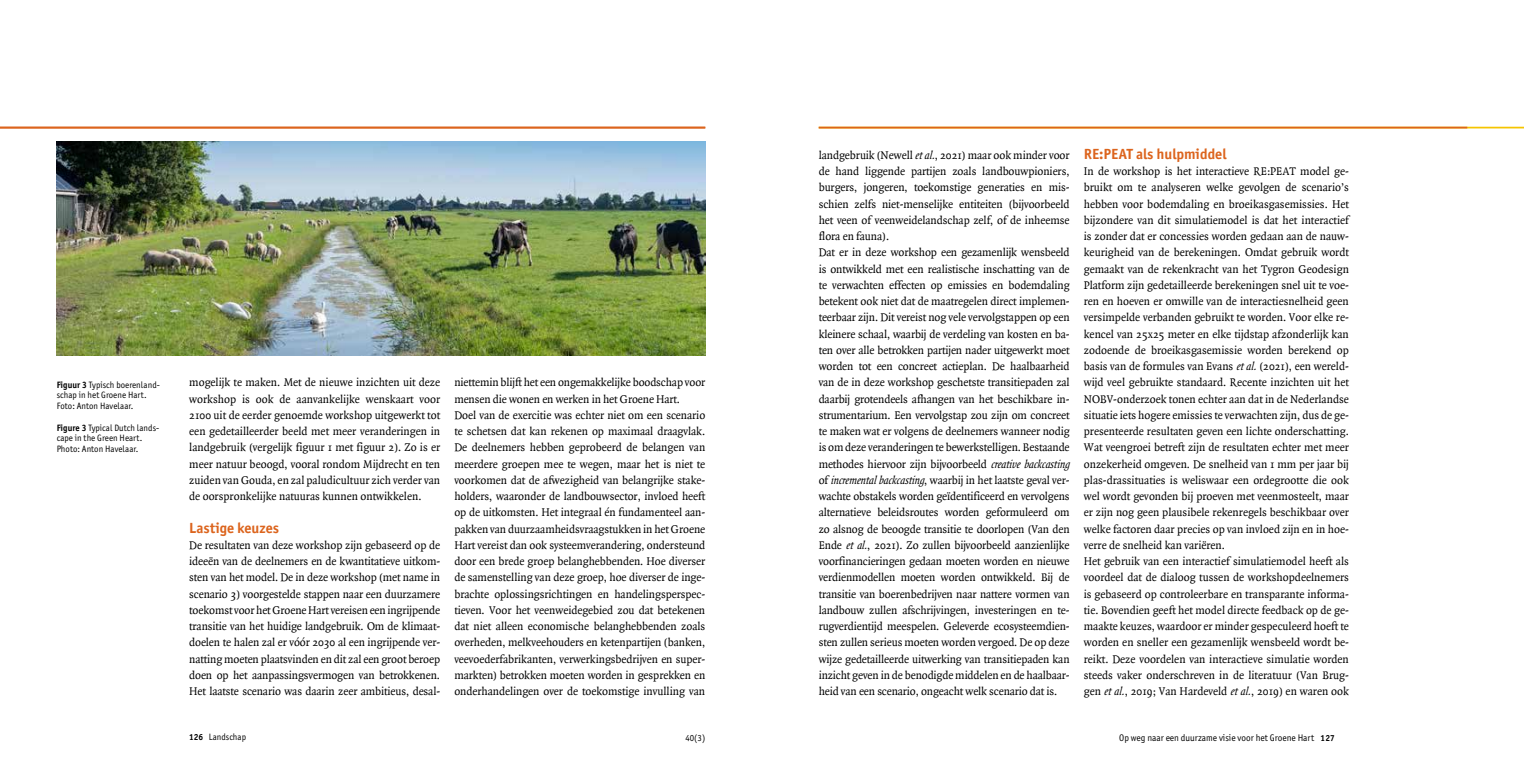
<style>
.page{position:relative;width:1524px;height:762px;background:#fff}
.page>*{position:absolute;margin:0;border:0;box-sizing:border-box;transform-origin:0 0}
.t1{font:700 14.75px "Officina Sans ITC Pro";color:#dc641d}
.t2{font:12px/16.2px "Quadraat";letter-spacing:-.005em;color:#000;scale:.96 1}
.t3{font:9.62px "Officina Sans ITC Pro";color:#000;scale:.96 1}
.t4{font:9.25px/10.8px "Officina Sans ITC Pro";letter-spacing:.005em;color:#000;scale:.95 1}
.t5{font:700 8.75px "Officina Sans ITC Pro";color:#000}
.s1{font-weight:700}
.s2{font-family:"Quadraat Pro";font-style:italic}
.s3{font-weight:700;font-size:8.75px}
</style>
<div class="page">
<hr style="left:819px;top:127px;width:705px;height:1px;background:#f5c500">
<hr style="left:819px;top:127px;width:648px;height:1px;background:#dc641d">
<hr style="left:0;top:127px;width:705px;height:1px;background:#dc641d">
<img style="left:57px;top:141px;width:648px;height:215px">
<p class="t4" style="left:57px;top:379px;width:110px"><span class="s1">Figuur 3</span> Typisch boerenland&shy;schap in het Groene Hart.<br>Foto: Anton Havelaar.</p>
<p class="t4" style="left:57px;top:422px;width:109px"><span class="s1">Figure 3</span> Typical Dutch lands&shy;cape in the Green Heart.<br>Photo: Anton Havelaar.</p>
<p class="t2" style="left:189px;top:375px;width:263px;text-align:justify">mogelijk te maken. Met de nieuwe inzichten uit deze workshop is ook de aanvankelijke wenskaart voor 2100 uit de eerder genoemde workshop uitgewerkt tot een gedetailleerder beeld met meer veranderingen in landgebruik (vergelijk figuur 1 met figuur 2). Zo is er meer natuur beoogd, vooral rondom Mijdrecht en ten zuiden van Gouda, en zal paludicultuur zich verder van de oorspronkelijke natuuras kunnen ontwikkelen.</p>
<p class="t1" style="left:189px;top:518px;width:91px">Lastige keuzes</p>
<p class="t2" style="left:189px;top:537px;width:263px;text-align:justify">De resultaten van deze workshop zijn gebaseerd op de ideeën van de deelnemers en de kwantitatieve uitkom&shy;sten van het model. De in deze workshop (met name in scenario 3) voorgestelde stappen naar een duurzamere toekomst voor het Groene Hart vereisen een ingrijpende transitie van het huidige landgebruik. Om de klimaat&shy;doelen te halen zal er vóór 2030 al een ingrijpende ver&shy;natting moeten plaatsvinden en dit zal een groot beroep doen op het aanpassingsvermogen van betrokkenen.<br>Het laatste scenario was daarin zeer ambitieus, desal-</p>
<p class="t2" style="left:454px;top:375px;width:263px">niettemin blijft het een ongemakkelijke boodschap voor mensen die wonen en werken in het Groene Hart.<br>Doel van de exercitie was echter niet om een scenario te schetsen dat kan rekenen op maximaal draagvlak.<br>De deelnemers hebben geprobeerd de belangen van meerdere groepen mee te wegen, maar het is niet te voorkomen dat de afwezigheid van belangrijke stake&shy;holders, waaronder de landbouwsector, invloed heeft op de uitkomsten. Het integraal én fundamenteel aan&shy;pakken van duurzaamheidsvraagstukken in het Groene Hart vereist dan ook systeemverandering, ondersteund door een brede groep belanghebbenden. Hoe diverser de samenstelling van deze groep, hoe diverser de inge&shy;brachte oplossingsrichtingen en handelingsperspec&shy;tieven. Voor het veenweidegebied zou dat betekenen dat niet alleen economische belanghebbenden zoals overheden, melkveehouders en ketenpartijen (banken, veevoederfabrikanten, verwerkingsbedrijven en super&shy;markten) betrokken moeten worden in gesprekken en onderhandelingen over de toekomstige invulling van</p>
<p class="t2" style="left:819px;top:147px;width:263px">landgebruik (Newell <span class="s2">etal.</span>, 2021) maar ook minder voor de hand liggende partijen zoals landbouwpioniers, burgers, jongeren, toekomstige generaties en mis&shy;schien zelfs niet-menselijke entiteiten (bijvoorbeeld het veen of veenweidelandschap zelf, of de inheemse flora en fauna).<br>Dat er in deze workshop een gezamenlijk wensbeeld is ontwikkeld met een realistische inschatting van de te verwachten effecten op emissies en bodemdaling betekent ook niet dat de maatregelen direct implemen&shy;teerbaar zijn. Dit vereist nog vele vervolgstappen op een kleinere schaal, waarbij de verdeling van kosten en ba&shy;ten over alle betrokken partijen nader uitgewerkt moet worden tot een concreet actieplan. De haalbaarheid van de in deze workshop geschetste transitiepaden zal daarbij grotendeels afhangen van het beschikbare in&shy;strumentarium. Een vervolgstap zou zijn om concreet te maken wat er volgens de deelnemers wanneer nodig is om deze veranderingen te bewerkstelligen. Bestaande methodes hiervoor zijn bijvoorbeeld <span class="s2">creativebackcasting </span>of <span class="s2">incrementalbackcasting</span>, waarbij in het laatste geval ver&shy;wachte obstakels worden geïdentificeerd en vervolgens alternatieve beleidsroutes worden geformuleerd om zo alsnog de beoogde transitie te doorlopen (Van den Ende <span class="s2">etal.</span>, 2021). Zo zullen bijvoorbeeld aanzienlijke voorfinancieringen gedaan moeten worden en nieuwe verdienmodellen moeten worden ontwikkeld. Bij de transitie van boerenbedrijven naar nattere vormen van landbouw zullen afschrijvingen, investeringen en te&shy;rugverdientijd meespelen. Geleverde ecosysteemdien&shy;sten zullen serieus moeten worden vergoed. De op deze wijze gedetailleerde uitwerking van transitiepaden kan inzicht geven in de benodigde middelen en de haalbaar&shy;heid van een scenario, ongeacht welk scenario dat is.</p>
<p class="t1" style="left:1084px;top:145px;width:144px">RE:PEAT als hulpmiddel</p>
<p class="t2" style="left:1084px;top:163px;width:278px">In de workshop is het interactieve RE:PEAT model ge&shy;bruikt om te analyseren welke gevolgen de scenario’s hebben voor bodemdaling en broeikasgasemissies. Het bijzondere van dit simulatiemodel is dat het interactief is zonder dat er concessies worden gedaan aan de nauw&shy;keurigheid van de berekeningen. Omdat gebruik wordt gemaakt van de rekenkracht van het Tygron Geodesign Platform zijn gedetailleerde berekeningen snel uit te voe&shy;ren en hoeven er omwille van de interactiesnelheid geen versimpelde verbanden gebruikt te worden. Voor elke re&shy;kencel van 25x25 meter en elke tijdstap afzonderlijk kan zodoende de broeikasgasemissie worden berekend op basis van de formules van Evans <span class="s2">etal.</span>(2021), een wereld&shy;wijd veel gebruikte standaard. Recente inzichten uit het NOBV-onderzoek tonen echter aan dat in de Nederlandse situatie iets hogere emissies te verwachten zijn, dus de ge&shy;presenteerde resultaten geven een lichte onderschatting.<br>Wat veengroei betreft zijn de resultaten echter met meer onzekerheid omgeven. De snelheid van 1 mm per jaar bij plas-drassituaties is weliswaar een ordegrootte die ook wel wordt gevonden bij proeven met veenmosteelt, maar er zijn nog geen plausibele rekenregels beschikbaar over welke factoren daar precies op van invloed zijn en in hoe&shy;verre de snelheid kan variëren.<br>Het gebruik van een interactief simulatiemodel heeft als voordeel dat de dialoog tussen de workshopdeelnemers is gebaseerd op controleerbare en transparante informa&shy;tie. Bovendien geeft het model directe feedback op de ge&shy;maakte keuzes, waardoor er minder gespeculeerd hoeft te worden en sneller een gezamenlijk wensbeeld wordt be&shy;reikt. Deze voordelen van interactieve simulatie worden steeds vaker onderschreven in de literatuur (Van Brug&shy;gen <span class="s2">etal.</span>, 2019; Van Hardeveld <span class="s2">etal.</span>, 2019) en waren ook</p>
<p class="t4" style="left:189px;top:731px;width:61px"><span class="s3">126</span> Landschap</p>
<p class="t4" style="left:685px;top:732px;width:22px">40(3)</p>
<p class="t3" style="left:1119px;top:732px;width:205px">Op weg naar een duurzame visie voor het Groene Hart</p>
<p class="t5" style="left:1320px;top:732px;width:16px">127</p>
</div>
